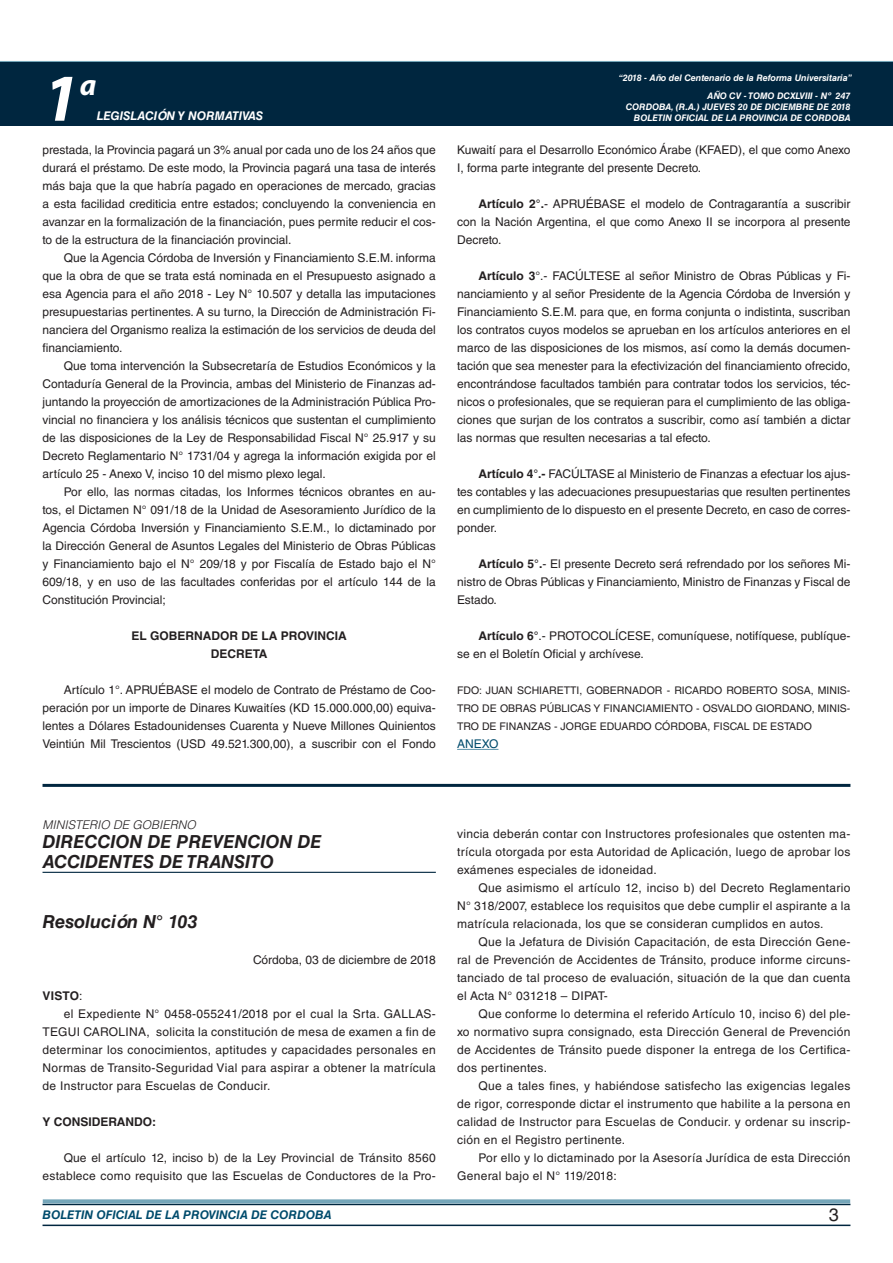
<style>
.page{position:relative;width:893px;height:1263px;background:#fff}
.page>*{position:absolute;margin:0;border:0;box-sizing:border-box;transform-origin:0 0}
.t1{font:italic 700 67.5px "Myriad Pro";color:#fff}
.t2{font:italic 700 30px "Myriad Pro";color:#fff}
.NOMBRE_DE_MINISTERIO{font:italic 700 18px/19.5px "Helvetica LT Std";color:#231f20}
.DOC__N{font:italic 700 18px "Helvetica LT Std";color:#231f20}
.t3{font:18px "Helvetica LT Std";color:#231f20}
.TEXTO_BASE{font:12px/18px "Helvetica LT Std";color:#231f20;text-align:justify}
.TEXTO_BASE-2{font:12px/18px "Helvetica LT Std";letter-spacing:.025em;color:#231f20;text-align:right}
.TEXTO_BASE-3{font:700 12px "Helvetica LT Std";color:#231f20}
.t4{font:italic 700 12px "Helvetica LT Std";color:#004b6c}
.t5{font:italic 700 12px "Helvetica LT Std";color:#fff}
.NOMBRE_DE_MINISTERIO-2{font:italic 300 12px "Helvetica LT Std";color:#231f20}
.TEXTO_BASE-4{font:12px "Helvetica LT Std";color:#004b6c}
.FIRMA{font:10.5px/18px "Helvetica LT Std";color:#231f20;text-align:justify}
.t6{font:italic 700 9px/10.8px "Helvetica LT Std";color:#fff;text-align:right}
.s1{font-weight:700}
.s2{font-weight:400}
</style>
<div class="page">
<div style="left:0;top:61px;width:893px;height:6px;background:#73a5b8"></div>
<div style="left:0;top:62px;width:893px;height:64px;background:#00263f"></div>
<hr style="left:43px;top:1224px;width:807px;height:2px;background:#00263f">
<div style="left:42px;top:1198px;width:809px;height:8px;background:#fff;opacity:.75"></div>
<hr style="left:457px;top:749px;width:41px;height:1px;background:#5c93aa">
<hr style="left:43px;top:784px;width:807px;height:3px;background:#00263f">
<hr style="left:43px;top:872px;width:393px;height:1px;background:#00263f">
<h1 class="t1" style="left:43px;top:54px;width:38px">1</h1>
<h2 class="t2" style="left:80px;top:66px;width:18px">a</h2>
<p class="t5" style="left:97px;top:109px;width:168px">LEGISLACIÓN Y NORMATIVAS</p>
<p class="TEXTO_BASE" style="left:43px;top:141px;width:395px">prestada, la Provincia pagará un 3% anual por cada uno de los 24 años que durará el préstamo. De este modo, la Provincia pagará una tasa de interés más baja que la que habría pagado en operaciones de mercado, gracias a esta facilidad crediticia entre estados; concluyendo la conveniencia en avanzar en la formalización de la financiación, pues permite reducir el cos&shy;to de la estructura de la financiación provincial.</p>
<p class="TEXTO_BASE" style="left:43px;top:249px;width:395px;text-indent:21px">Que la Agencia Córdoba de Inversión y Financiamiento S.E.M. informa que la obra de que se trata está nominada en el Presupuesto asignado a esa Agencia para el año 2018 - Ley N° 10.507 y detalla las imputaciones presupuestarias pertinentes. A su turno, la Dirección de Administración Fi&shy;nanciera del Organismo realiza la estimación de los servicios de deuda del financiamiento.</p>
<p class="TEXTO_BASE" style="left:43px;top:357px;width:395px;text-indent:21px">Que toma intervención la Subsecretaría de Estudios Económicos y la Contaduría General de la Provincia, ambas del Ministerio de Finanzas ad&shy;juntando la proyección de amortizaciones de la Administración Pública Pro&shy;vincial no financiera y los análisis técnicos que sustentan el cumplimiento de las disposiciones de la Ley de Responsabilidad Fiscal N° 25.917 y su Decreto Reglamentario N° 1731/04 y agrega la información exigida por el artículo 25 - Anexo V, inciso 10 del mismo plexo legal.</p>
<p class="TEXTO_BASE" style="left:43px;top:483px;width:395px;text-indent:21px">Por ello, las normas citadas, los Informes técnicos obrantes en au&shy;tos, el Dictamen N° 091/18 de la Unidad de Asesoramiento Jurídico de la Agencia Córdoba Inversión y Financiamiento S.E.M., lo dictaminado por la Dirección General de Asuntos Legales del Ministerio de Obras Públicas y Financiamiento bajo el N° 209/18 y por Fiscalía de Estado bajo el N° 609/18, y en uso de las facultades conferidas por el artículo 144 de la Constitución Provincial;</p>
<p class="TEXTO_BASE-3" style="left:132px;top:628px;width:217px">EL GOBERNADOR DE LA PROVINCIA</p>
<p class="TEXTO_BASE-3" style="left:211px;top:646px;width:58px">DECRETA</p>
<p class="TEXTO_BASE" style="left:43px;top:681px;width:395px;text-indent:21px">Artículo 1°. APRUÉBASE el modelo de Contrato de Préstamo de Coo&shy;peración por un importe de Dinares Kuwaitíes (KD 15.000.000,00) equiva&shy;lentes a Dólares Estadounidenses Cuarenta y Nueve Millones Quinientos Veintiún Mil Trescientos (USD 49.521.300,00), a suscribir con el Fondo</p>
<p class="t6" style="left:619px;top:72px;width:235px">“2018 - Año del Centenario de la Reforma Universitaria”</p>
<p class="t6" style="left:626px;top:91px;width:226px">AÑO CV - TOMO DCXLVIII - Nº 247<br>CORDOBA, (R.A.) JUEVES 20 DE DICIEMBRE DE 2018<br>BOLETIN OFICIAL DE LA PROVINCIA DE CORDOBA</p>
<p class="TEXTO_BASE" style="left:457px;top:141px;width:395px">Kuwaití para el Desarrollo Económico Árabe (KFAED), el que como Anexo<br>I, forma parte integrante del presente Decreto.</p>
<p class="TEXTO_BASE" style="left:457px;top:195px;width:395px;text-indent:21px"><span class="s1">Artículo 2°.</span>- APRUÉBASE el modelo de Contragarantía a suscribir con la Nación Argentina, el que como Anexo II se incorpora al presente Decreto.</p>
<p class="TEXTO_BASE" style="left:457px;top:267px;width:395px;text-indent:21px"><span class="s1">Artículo 3</span>°.- FACÚLTESE al señor Ministro de Obras Públicas y Fi&shy;nanciamiento y al señor Presidente de la Agencia Córdoba de Inversión y Financiamiento S.E.M. para que, en forma conjunta o indistinta, suscriban los contratos cuyos modelos se aprueban en los artículos anteriores en el marco de las disposiciones de los mismos, así como la demás documen&shy;tación que sea menester para la efectivización del financiamiento ofrecido, encontrándose facultados también para contratar todos los servicios, téc&shy;nicos o profesionales, que se requieran para el cumplimiento de las obliga&shy;ciones que surjan de los contratos a suscribir, como así también a dictar las normas que resulten necesarias a tal efecto.</p>
<p class="TEXTO_BASE" style="left:457px;top:465px;width:395px;text-indent:21px"><span class="s1">Artículo 4°.-</span> FACÚLTASE al Ministerio de Finanzas a efectuar los ajus&shy;tes contables y las adecuaciones presupuestarias que resulten pertinentes en cumplimiento de lo dispuesto en el presente Decreto, en caso de corres&shy;ponder.</p>
<p class="TEXTO_BASE" style="left:457px;top:555px;width:395px;text-indent:21px"><span class="s1">Artículo 5°.</span>- El presente Decreto será refrendado por los señores Mi&shy;nistro de Obras Públicas y Financiamiento, Ministro de Finanzas y Fiscal de Estado.</p>
<p class="TEXTO_BASE" style="left:457px;top:627px;width:395px;text-indent:21px"><span class="s1">Artículo 6°</span>.- PROTOCOLÍCESE, comuníquese, notifíquese, publíque&shy;se en el Boletín Oficial y archívese.</p>
<p class="FIRMA" style="left:457px;top:681px;width:395px">FDO: JUAN SCHIARETTI, GOBERNADOR - RICARDO ROBERTO SOSA, MINIS-TRO DE OBRAS PÚBLICAS Y FINANCIAMIENTO - OSVALDO GIORDANO, MINIS-TRO DE FINANZAS - JORGE EDUARDO CÓRDOBA, FISCAL DE ESTADO</p>
<p class="TEXTO_BASE-4" style="left:457px;top:737px;width:43px">ANEXO</p>
<p class="NOMBRE_DE_MINISTERIO-2" style="left:43px;top:817px;width:155px">MINISTERIO DE GOBIERNO</p>
<p class="NOMBRE_DE_MINISTERIO" style="left:43px;top:832px;width:280px">DIRECCION DE PREVENCION DE<br>ACCIDENTES DE TRANSITO</p>
<p class="DOC__N" style="left:43px;top:910px;width:156px">Resolución N° 103</p>
<p class="TEXTO_BASE" style="left:253px;top:951px;width:184px">Córdoba, 03 de diciembre de 2018</p>
<p class="TEXTO_BASE-3" style="left:43px;top:988px;width:42px">VISTO<span class="s2">:</span></p>
<p class="TEXTO_BASE" style="left:43px;top:1005px;width:395px;text-indent:21px">el Expediente N° 0458-055241/2018 por el cual la Srta. GALLAS-TEGUI CAROLINA, solicita la constitución de mesa de examen a fin de determinar los conocimientos, aptitudes y capacidades personales en Normas de Transito-Seguridad Vial para aspirar a obtener la matrícula de Instructor para Escuelas de Conducir.</p>
<p class="TEXTO_BASE-3" style="left:43px;top:1114px;width:115px">Y CONSIDERANDO:</p>
<p class="TEXTO_BASE-2" style="left:43px;top:1149px;width:395px">Que el artículo 12, inciso b) de la Ley Provincial de Tránsito 8560 establece como requisito que las Escuelas de Conductores de la Pro-</p>
<p class="TEXTO_BASE" style="left:457px;top:825px;width:395px">vincia deberán contar con Instructores profesionales que ostenten ma&shy;trícula otorgada por esta Autoridad de Aplicación, luego de aprobar los exámenes especiales de idoneidad.</p>
<p class="TEXTO_BASE" style="left:457px;top:879px;width:395px;text-indent:21px">Que asimismo el artículo 12, inciso b) del Decreto Reglamentario N° 318/2007, establece los requisitos que debe cumplir el aspirante a la matrícula relacionada, los que se consideran cumplidos en autos.</p>
<p class="TEXTO_BASE" style="left:457px;top:933px;width:395px;text-indent:21px">Que la Jefatura de División Capacitación, de esta Dirección Gene&shy;ral de Prevención de Accidentes de Tránsito, produce informe circuns&shy;tanciado de tal proceso de evaluación, situación de la que dan cuenta el Acta N° 031218 – DIPAT-</p>
<p class="TEXTO_BASE" style="left:457px;top:1005px;width:395px;text-indent:21px">Que conforme lo determina el referido Artículo 10, inciso 6) del ple&shy;xo normativo supra consignado, esta Dirección General de Prevención de Accidentes de Tránsito puede disponer la entrega de los Certifica&shy;dos pertinentes.</p>
<p class="TEXTO_BASE" style="left:457px;top:1077px;width:395px;text-indent:21px">Que a tales fines, y habiéndose satisfecho las exigencias legales de rigor, corresponde dictar el instrumento que habilite a la persona en calidad de Instructor para Escuelas de Conducir. y ordenar su inscrip&shy;ción en el Registro pertinente.</p>
<p class="TEXTO_BASE-2" style="left:457px;top:1149px;width:395px;text-align:left;text-indent:21px">Por ello y lo dictaminado por la Asesoría Jurídica de esta Dirección<br>General bajo el N° 119/2018:</p>
<p class="t4" style="left:43px;top:1208px;width:290px">BOLETIN OFICIAL DE LA PROVINCIA DE CORDOBA</p>
<h3 class="t3" style="left:829px;top:1204px;width:12px">3</h3>
</div>
